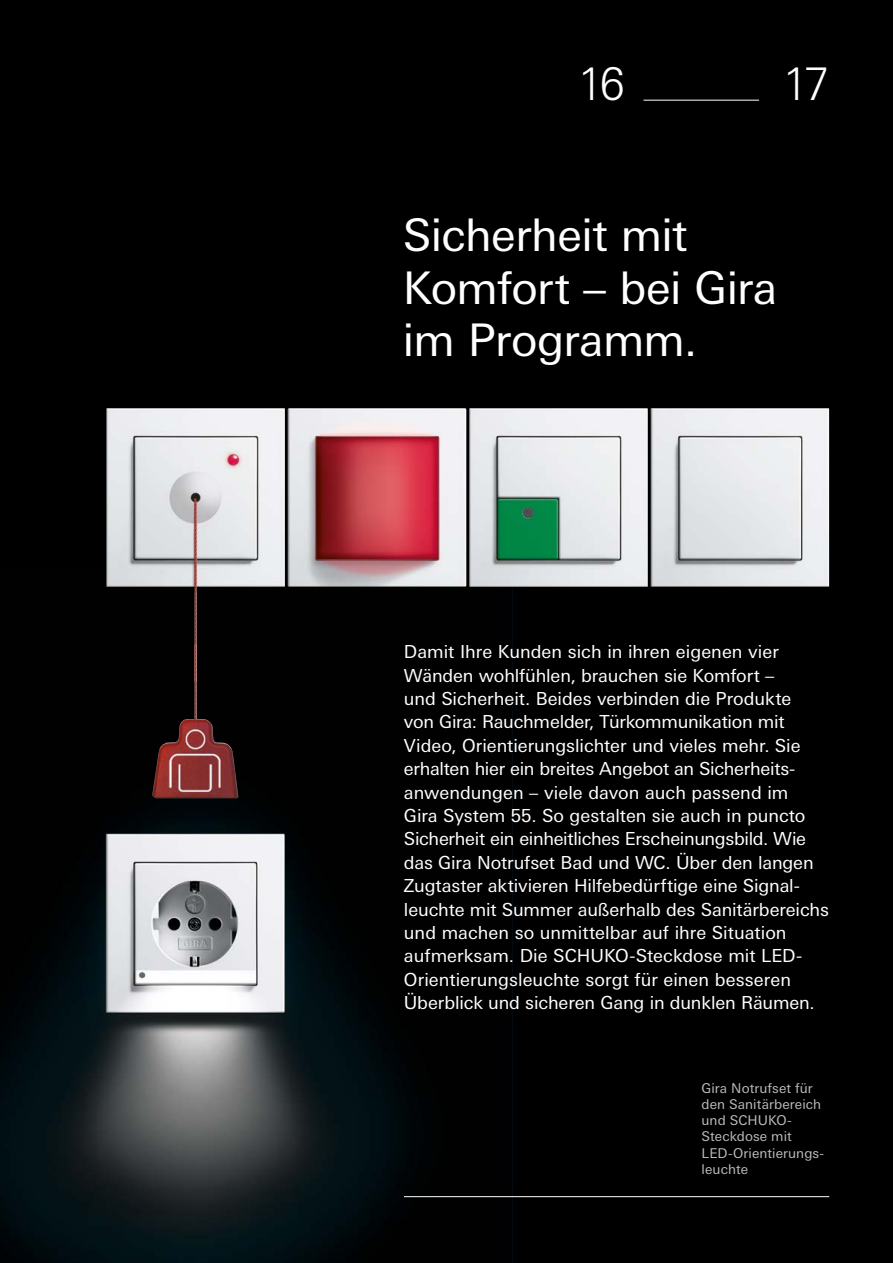
<style>
.page{position:relative;width:893px;height:1263px;background:#000}
.page>*{position:absolute;margin:0;border:0;box-sizing:border-box;transform-origin:0 0}
.t1{font:45px/52.5px "Univers Next W1 G";letter-spacing:-.015em;color:#fff}
.t2{font:300 45px "Univers Next W1 G";color:#fff}
.t3{font:18px/23.4px "Univers Next W1 G";letter-spacing:-.005em;color:#fff}
.t4{font:13.5px/16.2px "Univers Next W1 G";letter-spacing:.005em;color:#bebbba}
</style>
<div class="page">
<img style="left:0;top:567px;width:513px;height:696px">
<hr style="left:404px;top:1196px;width:425px;height:1px;background:#fff">
<img style="left:469px;top:408px;width:179px;height:179px">
<img style="left:288px;top:408px;width:178px;height:179px">
<img style="left:106px;top:408px;width:179px;height:273px">
<img style="left:651px;top:408px;width:178px;height:179px">
<img style="left:152px;top:644px;width:86px;height:154px">
<img style="left:0;top:0;width:1px;height:645px">
<hr style="left:643px;top:100px;width:116px;height:1px;background:#fff">
<h1 class="t2" style="left:578px;top:58px;width:49px">16</h1>
<h1 class="t2" style="left:783px;top:58px;width:48px">17</h1>
<h1 class="t1" style="left:403px;top:209px;width:376px">Sicherheit mit<br>Komfort – bei Gira im Programm.</h1>
<p class="t3" style="left:404px;top:640px;width:427px">Damit Ihre Kunden sich in ihren eigenen vier Wänden wohlfühlen, brauchen sie Komfort –<br>und Sicherheit. Beides verbinden die Produkte<br>von Gira: Rauchmelder, Türkommunikation mit Video, Orientierungslichter und vieles mehr. Sie erhalten hier ein breites Angebot an Sicherheits&shy;anwendungen – viele davon auch passend im<br>Gira System 55. So gestalten sie auch in puncto Sicherheit ein einheitliches Erscheinungsbild. Wie das Gira Notrufset Bad und WC. Über den langen Zugtaster aktivieren Hilfebedürftige eine Signal&shy;leuchte mit Summer außerhalb des Sanitärbereichs und machen so unmittelbar auf ihre Situation aufmerksam. Die SCHUKO-Steckdose mit LED-Orientierungsleuchte sorgt für einen besseren Überblick und sicheren Gang in dunklen Räumen.</p>
<p class="t4" style="left:702px;top:1080px;width:124px">Gira Notrufset für den Sanitärbereich und SCHUKO-<br>Steckdose mit<br>LED-Orientierungs&shy;leuchte</p>
</div>
